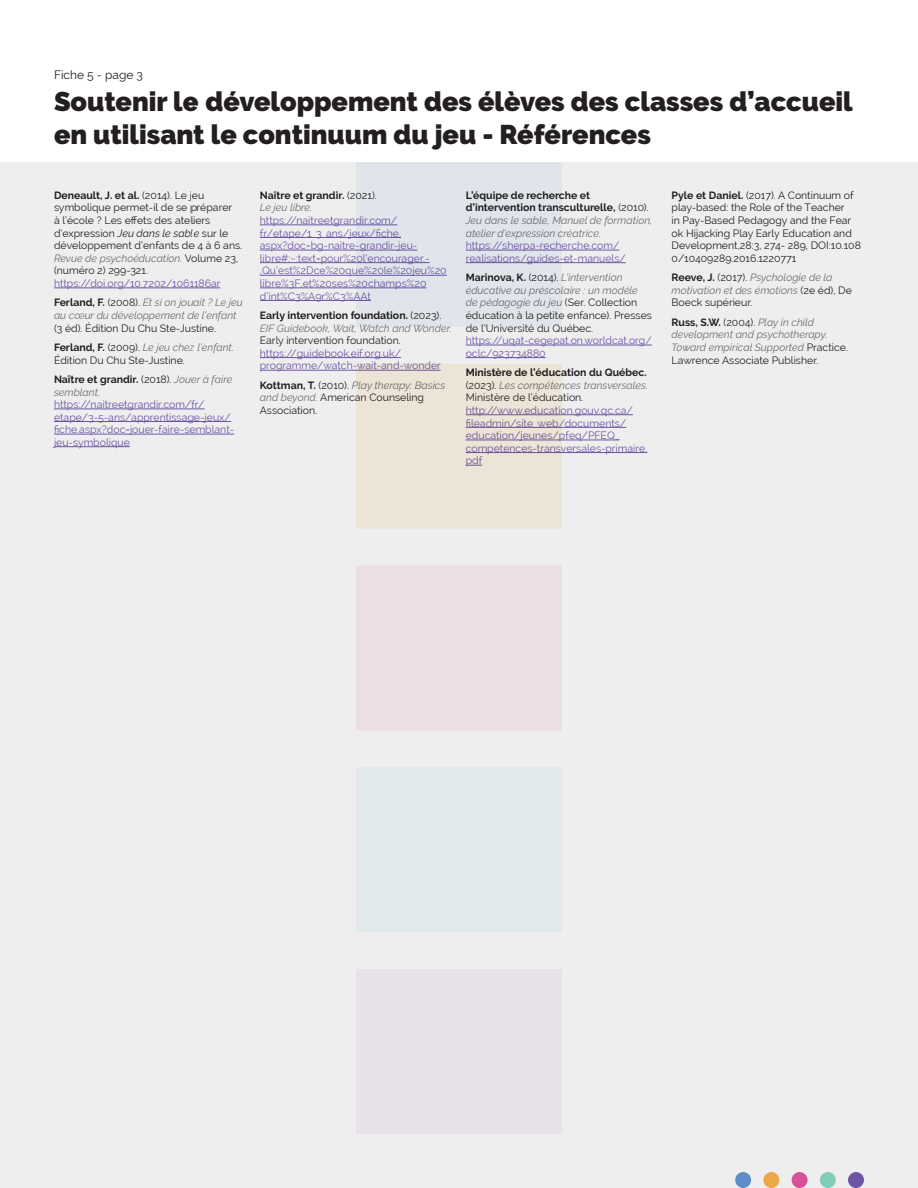
<style>
.page{position:relative;width:918px;height:1188px;background:#fff}
.page>*{position:absolute;margin:0;border:0;box-sizing:border-box;transform-origin:0 0}
.t1{font:900 27px/32.4px "Raleway";color:#231f20}
.t2{font:12px "Raleway";color:#231f20}
.t3{font:10.5px/12.6px "Raleway";color:#231f20}
.t4{font:10.5px/12.6px "Raleway";color:#6d55a3}
.t5{font:italic 10.5px/12.6px "Raleway";color:#6c6d70}
.t6{font:700 10.5px/12.6px "Raleway";color:#231f20}
.s1{font-weight:700}
.s2{font-style:italic}
.s3{font-style:italic;color:#6c6d70}
.s4{font-weight:700;color:#231f20}
.s5{color:#231f20}
.s6{font-weight:400}
.s7{font-weight:400;font-style:italic;color:#6c6d70}
.s8{font-weight:700;font-style:normal;color:#231f20}
.s9{font-style:normal;color:#231f20}
</style>
<div class="page">
<div style="left:0;top:162px;width:918px;height:1026px;background:#eeeeef"></div>
<div style="left:735px;top:1172px;width:16px;height:16px;background:#5d8eca;border-radius:50%"></div>
<div style="left:763px;top:1172px;width:16px;height:16px;background:#eca844;border-radius:50%"></div>
<div style="left:792px;top:1172px;width:16px;height:16px;background:#d85099;border-radius:50%"></div>
<div style="left:820px;top:1172px;width:16px;height:16px;background:#82cdba;border-radius:50%"></div>
<div style="left:848px;top:1172px;width:16px;height:16px;background:#6d55a3;border-radius:50%"></div>
<hr style="left:54px;top:288px;width:166px;height:1px;background:#6d55a3">
<hr style="left:54px;top:409px;width:151px;height:1px;background:#6d55a3">
<hr style="left:54px;top:421px;width:177px;height:1px;background:#6d55a3">
<hr style="left:54px;top:434px;width:180px;height:1px;background:#6d55a3">
<hr style="left:54px;top:446px;width:76px;height:1px;background:#6d55a3">
<hr style="left:260px;top:225px;width:137px;height:1px;background:#6d55a3">
<hr style="left:260px;top:237px;width:141px;height:1px;background:#6d55a3">
<hr style="left:260px;top:250px;width:157px;height:1px;background:#6d55a3">
<hr style="left:260px;top:262px;width:170px;height:1px;background:#6d55a3">
<hr style="left:260px;top:275px;width:187px;height:1px;background:#6d55a3">
<hr style="left:260px;top:288px;width:166px;height:1px;background:#6d55a3">
<hr style="left:260px;top:300px;width:111px;height:1px;background:#6d55a3">
<hr style="left:260px;top:357px;width:141px;height:1px;background:#6d55a3">
<hr style="left:260px;top:370px;width:181px;height:1px;background:#6d55a3">
<hr style="left:466px;top:250px;width:153px;height:1px;background:#6d55a3">
<hr style="left:466px;top:262px;width:160px;height:1px;background:#6d55a3">
<hr style="left:466px;top:345px;width:186px;height:1px;background:#6d55a3">
<hr style="left:466px;top:357px;width:80px;height:1px;background:#6d55a3">
<hr style="left:466px;top:414px;width:167px;height:1px;background:#6d55a3">
<hr style="left:466px;top:427px;width:160px;height:1px;background:#6d55a3">
<hr style="left:466px;top:440px;width:153px;height:1px;background:#6d55a3">
<hr style="left:466px;top:452px;width:181px;height:1px;background:#6d55a3">
<div style="left:356px;top:162px;width:206px;height:165px;background:#e0e5eb"></div>
<div style="left:356px;top:364px;width:206px;height:165px;background:#ebe4d7"></div>
<div style="left:356px;top:566px;width:206px;height:164px;background:#ebdfe5"></div>
<div style="left:356px;top:767px;width:206px;height:165px;background:#e2e9ea"></div>
<div style="left:356px;top:969px;width:206px;height:165px;background:#e7e1e8"></div>
<p class="t2" style="left:54px;top:68px;width:90px">Fiche 5 - page 3</p>
<h1 class="t1" style="left:54px;top:86px;width:800px">Soutenir le développement des élèves des classes d’accueil en utilisant le continuum du jeu - Références</h1>
<p class="t3" style="left:54px;top:189px;width:190px"><span class="s1">Deneault, J. et al.</span> (2014). Le jeu symbolique permet-il de se préparer<br>à l’école ? Les effets des ateliers d’expression <span class="s2">Jeu dans le sable</span> sur le développement d’enfants de 4 à 6 ans.<br><span class="s3">Revue de psychoéducation.</span> Volume 23, (numéro 2) 299-321.</p>
<p class="t4" style="left:54px;top:274px;width:190px;line-height:19.4px">https://doi.org/10.7202/1061186ar<br><span class="s4">Ferland, F.</span> <span class="s5">(2008).</span> <span class="s3">Et si on jouait ? Le jeu</span></p>
<p class="t5" style="left:54px;top:309px;width:184px">au cœur du développement de l’enfant</p>
<p class="t3" style="left:54px;top:318px;width:182px;line-height:19.4px">(3 éd). Édition Du Chu Ste-Justine.<br><span class="s1">Ferland, F.</span> (2009). <span class="s3">Le jeu chez l’enfant.</span></p>
<p class="t3" style="left:54px;top:350px;width:180px;line-height:19.4px">Édition Du Chu Ste-Justine.<br><span class="s1">Naître et grandir.</span> (2018). <span class="s3">Jouer à faire</span></p>
<p class="t5" style="left:54px;top:386px;width:48px">semblant.</p>
<p class="t4" style="left:54px;top:398px;width:182px">https://naitreetgrandir.com/fr/ etape/3-5-ans/apprentissage-jeux/ fiche.aspx?doc=jouer-faire-semblant&shy;jeu-symbolique</p>
<p class="t6" style="left:260px;top:189px;width:118px">Naître et grandir. <span class="s6">(2021).<br></span><span class="s7">Le jeu libre.</span></p>
<p class="t4" style="left:260px;top:214px;width:188px">https://naitreetgrandir.com/ fr/etape/1_3_ans/jeux/fiche. aspx?doc=bg-naitre-grandir-jeu&shy;libre#:~:text=pour%20l’encourager.- ,Qu’est%2Dce%20que%20le%20jeu%20 libre%3F,et%20ses%20champs%20 d’int%C3%A9r%C3%AAt</p>
<p class="t5" style="left:260px;top:309px;width:193px"><span class="s8">Early intervention foundation.</span> <span class="s9">(2023).<br></span>EIF Guidebook, Wait, Watch and Wonder.</p>
<p class="t3" style="left:260px;top:334px;width:143px">Early intervention foundation.</p>
<p class="t4" style="left:260px;top:347px;width:182px">https://guidebook.eif.org.uk/ programme/watch-wait-and-wonder</p>
<p class="t3" style="left:260px;top:379px;width:187px"><span class="s1">Kottman, T.</span> (2010). <span class="s3">Play therapy: Basics and beyond.</span> American Counseling<br>Association.</p>
<p class="t5" style="left:466px;top:189px;width:188px"><span class="s8">L’équipe de recherche et d’intervention transculturelle,</span> <span class="s9">(2010).<br></span>Jeu dans le sable, Manuel de formation, atelier d’expression créatrice.</p>
<p class="t4" style="left:466px;top:239px;width:162px">https://sherpa-recherche.com/ realisations/guides-et-manuels/</p>
<p class="t3" style="left:466px;top:271px;width:188px"><span class="s1">Marinova, K.</span> (2014). <span class="s3">L’intervention éducative au préscolaire : un modèle de pédagogie du jeu</span> (Ser. Collection éducation à la petite enfance). Presses de l’Université du Québec.</p>
<p class="t4" style="left:466px;top:334px;width:188px">https://uqat-cegepat.on.worldcat.org/ oclc/923734880</p>
<p class="t6" style="left:466px;top:366px;width:184px">Ministère de l’éducation du Québec. <span class="s6">(2023).</span> <span class="s7">Les compétences transversales.<br></span><span class="s6">Ministère de l’éducation.</span></p>
<p class="t4" style="left:466px;top:404px;width:183px">http://www.education.gouv.qc.ca/ fileadmin/site_web/documents/ education/jeunes/pfeq/PFEQ_ competences-transversales-primaire. pdf</p>
<p class="t3" style="left:672px;top:189px;width:191px"><span class="s1">Pyle et Daniel.</span> (2017). A Continuum of play-based: the Role of the Teacher<br>in Pay-Based Pedagogy and the Fear ok Hijacking Play Early Education and Development,28:3, 274- 289, DOI:10.108<br>0/10409289.2016.1220771</p>
<p class="t5" style="left:672px;top:271px;width:182px"><span class="s8">Reeve, J.</span> <span class="s9">(2017).</span> Psychologie de la motivation et des émotions <span class="s9">(2e éd), De<br>Boeck supérieur.</span></p>
<p class="t5" style="left:672px;top:316px;width:178px"><span class="s8">Russ, S.W.</span> <span class="s9">(2004).</span> Play in child development and psychotherapy.<br>Toward empirical Supported <span class="s9">Practice.<br>Lawrence Associate Publisher.</span></p>
</div>
